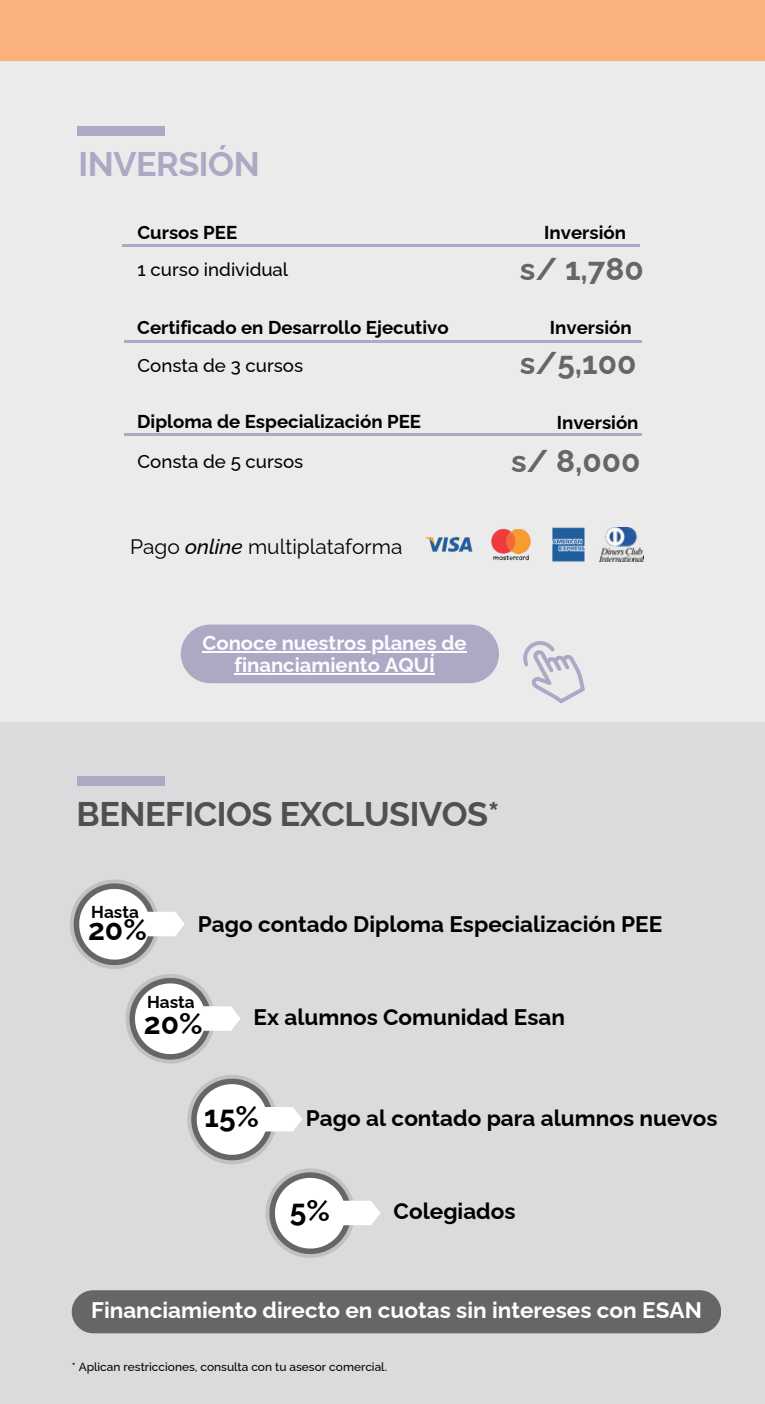
<style>
.page{position:relative;width:765px;height:1404px;background:#fff}
.page>*{position:absolute;margin:0;border:0;box-sizing:border-box;transform-origin:0 0}
.t1{font:700 34.2px "Raleway";letter-spacing:-.015em;color:#514f4f}
.t2{font:700 34.2px "Raleway";letter-spacing:-.015em;color:#ada9c5}
.t3{font:700 31.5px "Raleway";color:#666}
.t4{font:700 29.93px "Raleway";color:#000}
.t5{font:700 22.5px "Raleway";color:#000}
.t6{font:700 22.5px "Raleway";color:#fff}
.t7{font:20.93px "Raleway";color:#000}
.t8{font:700 20.25px/22.1px "Raleway";color:#fafdff;text-align:center}
.t9{font:700 18.68px "Raleway";color:#000}
.t10{font:500 18.68px "Raleway";color:#000}
.t11{font:700 17.1px "Raleway";color:#000}
.t12{font:500 11.92px "Raleway";color:#000}
.s1{font-weight:500;font-style:italic}
</style>
<div class="page">
<div style="left:0;top:0;width:764px;height:1404px;background:#ebebeb"></div>
<div style="left:0;top:0;width:764px;height:61px;background:#fab17e"></div>
<div style="left:77px;top:127px;width:88px;height:9px;background:#ada9c5"></div>
<div style="left:0;top:722px;width:764px;height:682px;background:#d9dbdc"></div>
<div style="left:77px;top:777px;width:88px;height:9px;background:#ada9c5"></div>
<svg style="left:523px;top:641px;width:62px;height:62px"></svg>
<div style="left:181px;top:625px;width:318px;height:58px;background:#ada9c5;border-radius:29px"></div>
<hr style="left:202px;top:651px;width:264px;height:2px;background:#fafdff">
<hr style="left:234px;top:673px;width:201px;height:2px;background:#fafdff">
<img style="left:425px;top:527px;width:160px;height:35px">
<img style="left:599px;top:528px;width:44px;height:33px">
<svg style="left:70px;top:879px;width:310px;height:379px"></svg>
<div style="left:72px;top:1290px;width:649px;height:43px;background:#666;border-radius:22px"></div>
<hr style="left:123px;top:244px;width:234px;height:2px;background:#ada9c5">
<hr style="left:357px;top:244px;width:283px;height:2px;background:#ada9c5">
<hr style="left:124px;top:340px;width:235px;height:2px;background:#ada9c5">
<hr style="left:359px;top:340px;width:282px;height:2px;background:#ada9c5">
<hr style="left:124px;top:433px;width:235px;height:3px;background:#ada9c5">
<hr style="left:359px;top:433px;width:282px;height:3px;background:#ada9c5">
<h1 class="t2" style="left:78px;top:144px;width:183px">INVERSIÓN</h1>
<p class="t9" style="left:137px;top:222px;width:101px">Cursos PEE</p>
<p class="t9" style="left:544px;top:222px;width:83px">Inversión</p>
<h4 class="t10" style="left:137px;top:259px;width:152px">1 curso individual</h4>
<h3 class="t3" style="left:520px;top:251px;width:125px">s/ 1,780</h3>
<p class="t9" style="left:137px;top:317px;width:313px">Certificado en Desarrollo Ejecutivo</p>
<p class="t10" style="left:137px;top:354px;width:167px">Consta de 3 cursos</p>
<h4 class="t9" style="left:550px;top:317px;width:83px">Inversión</h4>
<p class="t3" style="left:520px;top:345px;width:118px">s/5,100</p>
<h3 class="t9" style="left:137px;top:411px;width:285px">Diploma de Especialización PEE</h3>
<h4 class="t10" style="left:137px;top:451px;width:167px">Consta de 5 cursos</h4>
<h6 class="t7" style="left:130px;top:534px;width:274px">Pago <span class="s1">online</span> multiplataforma</h6>
<h6 class="t8" style="left:202px;top:631px;width:266px">Conoce nuestros planes de financiamiento AQUÍ</h6>
<p class="t9" style="left:556px;top:411px;width:83px">Inversión</p>
<h3 class="t3" style="left:511px;top:443px;width:131px">s/ 8,000</h3>
<h6 class="t1" style="left:76px;top:794px;width:424px">BENEFICIOS EXCLUSIVOS*</h6>
<h2 class="t11" style="left:91px;top:902px;width:49px">Hasta</h2>
<h6 class="t4" style="left:88px;top:912px;width:60px">20%</h6>
<h6 class="t5" style="left:198px;top:911px;width:465px">Pago contado Diploma Especialización PEE</h6>
<p class="t11" style="left:147px;top:992px;width:49px">Hasta</p>
<h5 class="t4" style="left:144px;top:1006px;width:60px">20%</h5>
<h6 class="t5" style="left:253px;top:1003px;width:313px">Ex alumnos Comunidad Esan</h6>
<h2 class="t4" style="left:204px;top:1099px;width:56px">15%</h2>
<h6 class="t5" style="left:306px;top:1105px;width:413px">Pago al contado para alumnos nuevos</h6>
<p class="t4" style="left:290px;top:1193px;width:42px">5%</p>
<h6 class="t5" style="left:393px;top:1198px;width:123px">Colegiados</h6>
<h1 class="t6" style="left:91px;top:1297px;width:612px">Financiamiento directo en cuotas sin intereses con ESAN</h1>
<h6 class="t12" style="left:72px;top:1360px;width:317px">* Aplican restricciones, consulta con tu asesor comercial.</h6>
</div>
